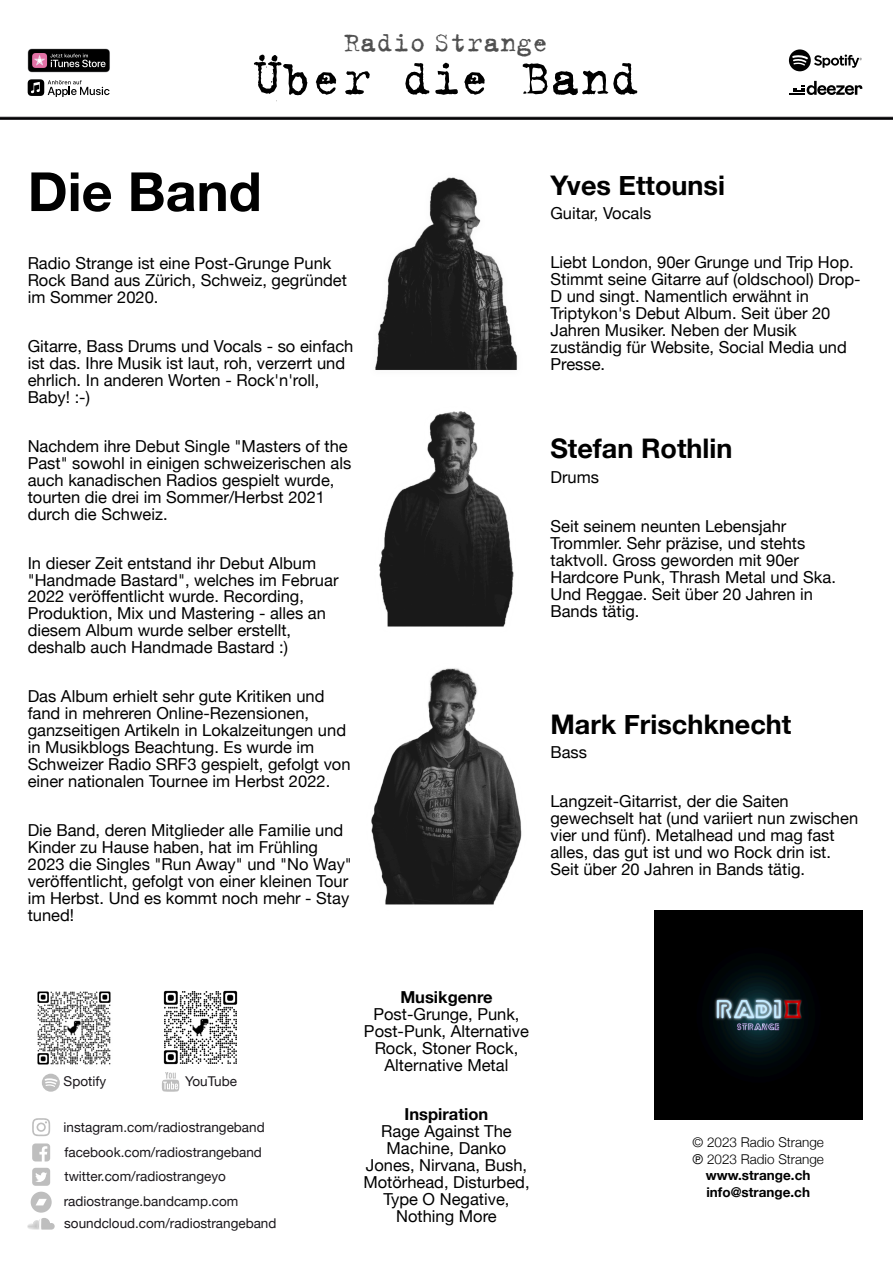
<style>
.page{position:relative;width:893px;height:1263px;background:#fff}
.page>*{position:absolute;margin:0;border:0;box-sizing:border-box;transform-origin:0 0}
.t1{font:54px "Trixie Text";color:#000}
.t2{font:700 54px "Helvetica Neue";color:#000}
.t3{font:30px "Trixie Text";color:#505050}
.t4{font:700 27px "Helvetica Neue";color:#000}
.t5{font:16.5px/17px "Helvetica Neue";color:#000}
.t6{font:700 16.5px "Helvetica Neue";color:#000}
.t7{font:13.5px/24px "Helvetica Neue";color:#1a171b}
.t8{font:300 13.5px/16.5px "Helvetica Neue";color:#000}
.t9{font:700 13.5px/16.5px "Helvetica Neue";color:#000}
</style>
<div class="page">
<svg style="left:0;top:117px;width:893px;height:2px;background:#131214"></svg>
<img style="left:654px;top:911px;width:208px;height:208px">
<img style="left:375px;top:177px;width:143px;height:193px">
<img style="left:379px;top:411px;width:135px;height:216px">
<img style="left:371px;top:668px;width:151px;height:237px">
<svg style="left:28px;top:49px;width:82px;height:23px;background:#372d32"></svg>
<svg style="left:28px;top:79px;width:81px;height:18px"></svg>
<svg style="left:789px;top:49px;width:73px;height:22px"></svg>
<svg style="left:790px;top:81px;width:72px;height:14px"></svg>
<svg style="left:32px;top:1118px;width:18px;height:18px"></svg>
<svg style="left:32px;top:1143px;width:18px;height:18px"></svg>
<svg style="left:42px;top:1074px;width:18px;height:18px"></svg>
<img style="left:37px;top:991px;width:74px;height:74px">
<svg style="left:32px;top:1168px;width:18px;height:18px"></svg>
<svg style="left:28px;top:1192px;width:27px;height:37px"></svg>
<svg style="left:162px;top:1072px;width:17px;height:20px"></svg>
<img style="left:163px;top:990px;width:75px;height:75px">
<h2 class="t3" style="left:344px;top:24px;width:207px">Radio Strange</h2>
<h1 class="t1" style="left:253px;top:43px;width:388px">Über die Band</h1>
<h1 class="t2" style="left:28px;top:158px;width:235px">Die Band</h1>
<p class="t5" style="left:28px;top:254px;width:321px">Radio Strange ist eine Post-Grunge Punk<br>Rock Band aus Zürich, Schweiz, gegründet im Sommer 2020.</p>
<p class="t5" style="left:28px;top:337px;width:327px">Gitarre, Bass Drums und Vocals - so einfach ist das. Ihre Musik ist laut, roh, verzerrt und ehrlich. In anderen Worten - Rock'n'roll, Baby! :-)</p>
<p class="t5" style="left:28px;top:437px;width:325px">Nachdem ihre Debut Single "Masters of the Past" sowohl in einigen schweizerischen als auch kanadischen Radios gespielt wurde, tourten die drei im Sommer/Herbst 2021 durch die Schweiz.</p>
<p class="t5" style="left:28px;top:554px;width:312px">In dieser Zeit entstand ihr Debut Album "Handmade Bastard", welches im Februar 2022 veröffentlicht wurde. Recording, Produktion, Mix und Mastering - alles an diesem Album wurde selber erstellt, deshalb auch Handmade Bastard :)</p>
<p class="t5" style="left:28px;top:688px;width:324px">Das Album erhielt sehr gute Kritiken und fand in mehreren Online-Rezensionen, ganzseitigen Artikeln in Lokalzeitungen und in Musikblogs Beachtung. Es wurde im Schweizer Radio SRF3 gespielt, gefolgt von einer nationalen Tournee im Herbst 2022.</p>
<p class="t5" style="left:28px;top:821px;width:326px">Die Band, deren Mitglieder alle Familie und Kinder zu Hause haben, hat im Frühling 2023 die Singles "Run Away" und "No Way" veröffentlicht, gefolgt von einer kleinen Tour im Herbst. Und es kommt noch mehr - Stay tuned!</p>
<h3 class="t4" style="left:550px;top:168px;width:176px">Yves Ettounsi</h3>
<p class="t5" style="left:550px;top:205px;width:102px">Guitar, Vocals</p>
<p class="t5" style="left:550px;top:254px;width:312px">Liebt London, 90er Grunge und Trip Hop.<br>Stimmt seine Gitarre auf (oldschool) Drop-D und singt. Namentlich erwähnt in Triptykon's Debut Album. Seit über 20<br>Jahren Musiker. Neben der Musik zuständig für Website, Social Media und Presse.</p>
<h3 class="t4" style="left:550px;top:432px;width:183px">Stefan Rothlin</h3>
<p class="t5" style="left:550px;top:468px;width:50px">Drums</p>
<p class="t5" style="left:550px;top:517px;width:287px">Seit seinem neunten Lebensjahr<br>Trommler. Sehr präzise, und stehts taktvoll. Gross geworden mit 90er<br>Hardcore Punk, Thrash Metal und Ska.<br>Und Reggae. Seit über 20 Jahren in<br>Bands tätig.</p>
<h3 class="t4" style="left:550px;top:707px;width:243px">Mark Frischknecht</h3>
<p class="t5" style="left:550px;top:744px;width:38px">Bass</p>
<p class="t5" style="left:550px;top:793px;width:309px">Langzeit-Gitarrist, der die Saiten gewechselt hat (und variiert nun zwischen vier und fünf). Metalhead und mag fast alles, das gut ist und wo Rock drin ist.<br>Seit über 20 Jahren in Bands tätig.</p>
<p class="t7" style="left:185px;top:1069px;width:53px">YouTube</p>
<p class="t7" style="left:64px;top:1069px;width:44px">Spotify</p>
<p class="t7" style="left:64px;top:1115px;width:203px">instagram.com/radiostrangeband</p>
<p class="t7" style="left:64px;top:1140px;width:199px">facebook.com/radiostrangeband twitter.com/radiostrangeyo</p>
<p class="t7" style="left:64px;top:1188px;width:176px">radiostrange.bandcamp.com</p>
<p class="t7" style="left:64px;top:1211px;width:214px">soundcloud.com/radiostrangeband</p>
<p class="t6" style="left:400px;top:987px;width:94px">Musikgenre</p>
<p class="t5" style="left:364px;top:1005px;width:167px;text-align:center">Post-Grunge, Punk,<br>Post-Punk, Alternative<br>Rock, Stoner Rock,<br>Alternative Metal</p>
<p class="t6" style="left:405px;top:1104px;width:85px">Inspiration</p>
<p class="t5" style="left:363px;top:1122px;width:168px;text-align:center">Rage Against The<br>Machine, Danko<br>Jones, Nirvana, Bush,<br>Motörhead, Disturbed,<br>Type O Negative,<br>Nothing More</p>
<p class="t8" style="left:692px;top:1134px;width:133px">© 2023 Radio Strange ℗ 2023 Radio Strange</p>
<p class="t9" style="left:706px;top:1167px;width:106px">www.strange.ch info@strange.ch</p>
</div>
